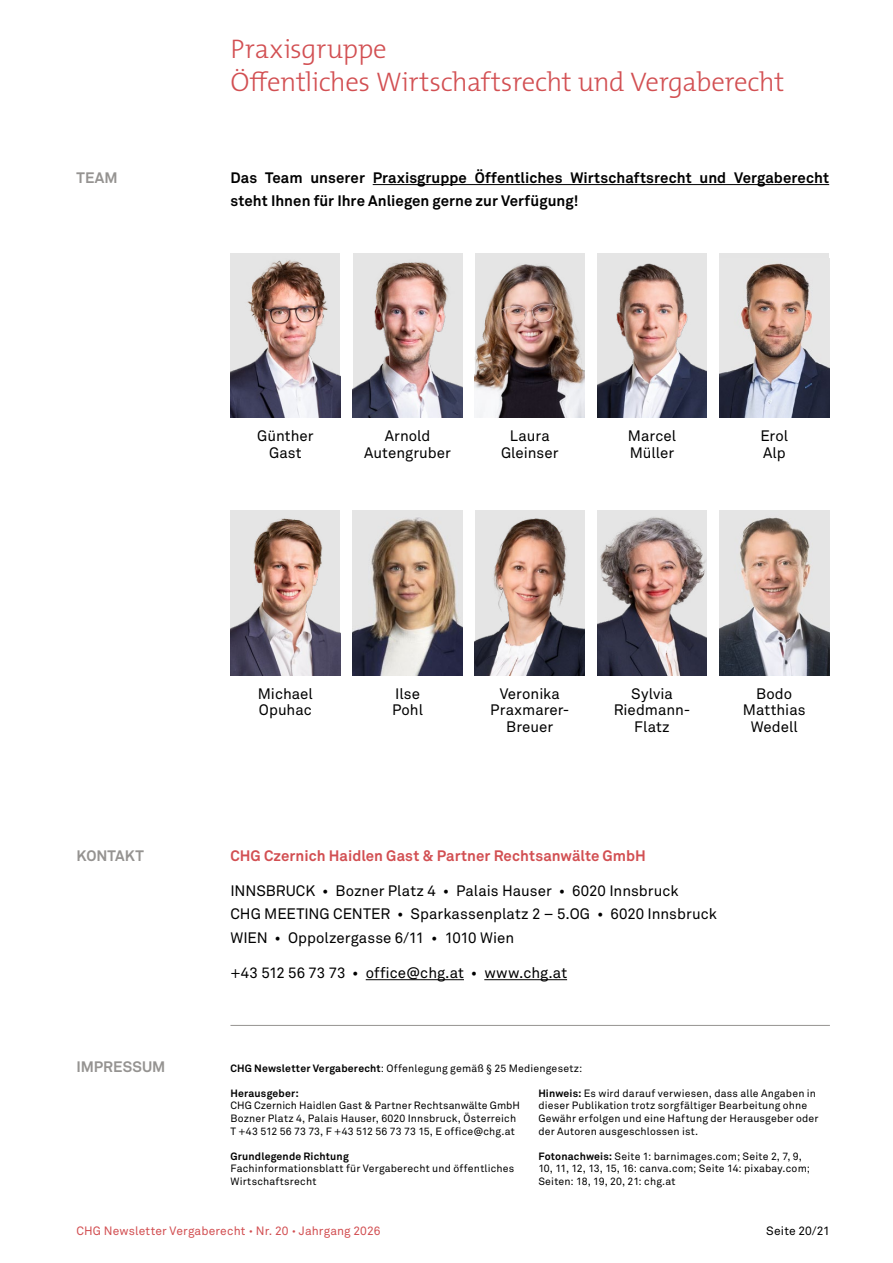
<style>
.page{position:relative;width:893px;height:1263px;background:#fff}
.page>*{position:absolute;margin:0;border:0;box-sizing:border-box;transform-origin:0 0}
.t1{font:300 27px/32.4px "The Mix B W3";letter-spacing:-.015em;color:#d24f52}
.t2{font:15px/16.5px "Akkurat Pro";color:#000;text-align:center}
.t3{font:700 15px/23.4px "Akkurat Pro";letter-spacing:.005em;color:#000}
.t4{font:700 15px "Akkurat Pro";letter-spacing:.005em;color:#d24f52}
.t5{font:700 15px "Akkurat Pro";letter-spacing:.005em;color:#959391}
.t6{font:12px "Akkurat Pro";letter-spacing:.01em;color:#d24f52}
.t7{font:12px "Akkurat Pro";letter-spacing:.01em;color:#000}
.t8{font:10.5px/12.6px "Akkurat Pro";letter-spacing:.015em;color:#000}
.t9{font:700 10.5px "Akkurat Pro";letter-spacing:.02em;color:#000}
.s1{font-weight:700}
.s2{font-family:"The Mix B W3";font-weight:300}
</style>
<div class="page">
<hr style="left:373px;top:184px;width:456px;height:1px;background:#000">
<hr style="left:366px;top:979px;width:98px;height:1px;background:#000">
<hr style="left:484px;top:979px;width:83px;height:1px;background:#000">
<hr style="left:230px;top:1025px;width:600px;height:1px;background:#959391">
<img style="left:353px;top:253px;width:109px;height:165px">
<img style="left:597px;top:253px;width:110px;height:165px">
<img style="left:230px;top:253px;width:110px;height:165px">
<img style="left:597px;top:510px;width:110px;height:165px">
<img style="left:719px;top:510px;width:110px;height:165px">
<img style="left:475px;top:510px;width:110px;height:165px">
<img style="left:353px;top:510px;width:109px;height:165px">
<img style="left:230px;top:510px;width:110px;height:165px">
<div style="left:719px;top:253px;width:110px;height:165px;background:#e5e5e5"></div>
<img style="left:719px;top:263px;width:110px;height:155px">
<img style="left:475px;top:253px;width:110px;height:165px">
<h2 class="t5" style="left:77px;top:168px;width:43px">TEAM</h2>
<h1 class="t1" style="left:230px;top:33px;width:555px">Praxisgruppe<br>Öffentliches Wirtschaftsrecht und Vergaberecht</h1>
<h2 class="t3" style="left:230px;top:166px;width:600px">Das Team unserer Praxisgruppe Öffentliches Wirtschaftsrecht und Vergaberecht steht Ihnen für Ihre Anliegen gerne zur Verfügung!</h2>
<h2 class="t2" style="left:257px;top:428px;width:58px">Günther<br>Gast</h2>
<h2 class="t2" style="left:364px;top:428px;width:88px">Arnold<br>Autengruber</h2>
<h2 class="t2" style="left:628px;top:428px;width:50px;text-align:left">Marcel<br>Müller</h2>
<h2 class="t2" style="left:501px;top:428px;width:59px">Laura<br>Gleinser</h2>
<h2 class="t2" style="left:760px;top:428px;width:29px;text-align:left">Erol<br>Alp</h2>
<h2 class="t5" style="left:77px;top:846px;width:69px">KONTAKT</h2>
<h2 class="t5" style="left:77px;top:1057px;width:90px">IMPRESSUM</h2>
<h2 class="t2" style="left:258px;top:685px;width:57px;text-align:left">Michael<br>Opuhac</h2>
<h2 class="t2" style="left:392px;top:685px;width:32px;text-align:left">Ilse<br>Pohl</h2>
<h2 class="t2" style="left:614px;top:685px;width:78px">Sylvia<br>Riedmann-<br>Flatz</h2>
<h2 class="t2" style="left:743px;top:685px;width:64px">Bodo<br>Matthias<br>Wedell</h2>
<h2 class="t2" style="left:490px;top:685px;width:81px">Veronika<br>Praxmarer-<br>Breuer</h2>
<h2 class="t4" style="left:230px;top:846px;width:417px">CHG Czernich Haidlen Gast &amp; Partner Rechtsanwälte GmbH</h2>
<h2 class="t2" style="left:230px;top:879px;width:488px;line-height:23.4px;text-align:left">INNSBRUCK • Bozner Platz 4 • Palais Hauser • 6020 Innsbruck<br>CHG MEETING CENTER • Sparkassenplatz 2 – 5.OG • 6020 Innsbruck<br>WIEN • Oppolzergasse 6/11 • 1010 Wien</h2>
<h2 class="t2" style="left:230px;top:965px;width:338px">+43 512 56 73 73 • office@chg.at • www.chg.at</h2>
<p class="t8" style="left:230px;top:1062px;width:353px"><span class="s1">CHG Newsletter Vergaberecht</span>: Offenlegung gemäß § 25 Mediengesetz:</p>
<p class="t9" style="left:230px;top:1087px;width:70px">Herausgeber:</p>
<p class="t8" style="left:230px;top:1100px;width:291px">CHG Czernich Haidlen Gast &amp; Partner Rechtsanwälte GmbH<br>Bozner Platz 4, Palais Hauser, 6020 Innsbruck, Österreich<br>T +43 512 56 73 73, F +43 512 56 73 73 15, E office@chg.at</p>
<p class="t9" style="left:230px;top:1150px;width:120px">Grundlegende Richtung</p>
<p class="t8" style="left:230px;top:1163px;width:285px">Fachinformationsblatt für Vergaberecht und öffentliches<br>Wirtschaftsrecht</p>
<p class="t8" style="left:538px;top:1087px;width:282px"><span class="s1">Hinweis:</span> Es wird darauf verwiesen, dass alle Angaben in dieser Publikation trotz sorgfältiger Bearbeitung ohne Gewähr erfolgen und eine Haftung der Herausgeber oder der Autoren ausgeschlossen ist.</p>
<p class="t8" style="left:538px;top:1150px;width:273px"><span class="s1">Fotonachweis:</span> Seite 1: barnimages.com; Seite 2, 7, 9,<br>10, 11, 12, 13, 15, 16: canva.com; Seite 14: pixabay.com;<br>Seiten: 18, 19, 20, 21: chg.at</p>
<p class="t6" style="left:77px;top:1224px;width:305px">CHG Newsletter Vergaberecht <span class="s2">•</span> Nr. 20 <span class="s2">•</span> Jahrgang 2026</p>
<p class="t7" style="left:766px;top:1224px;width:65px">Seite 20/21</p>
</div>
